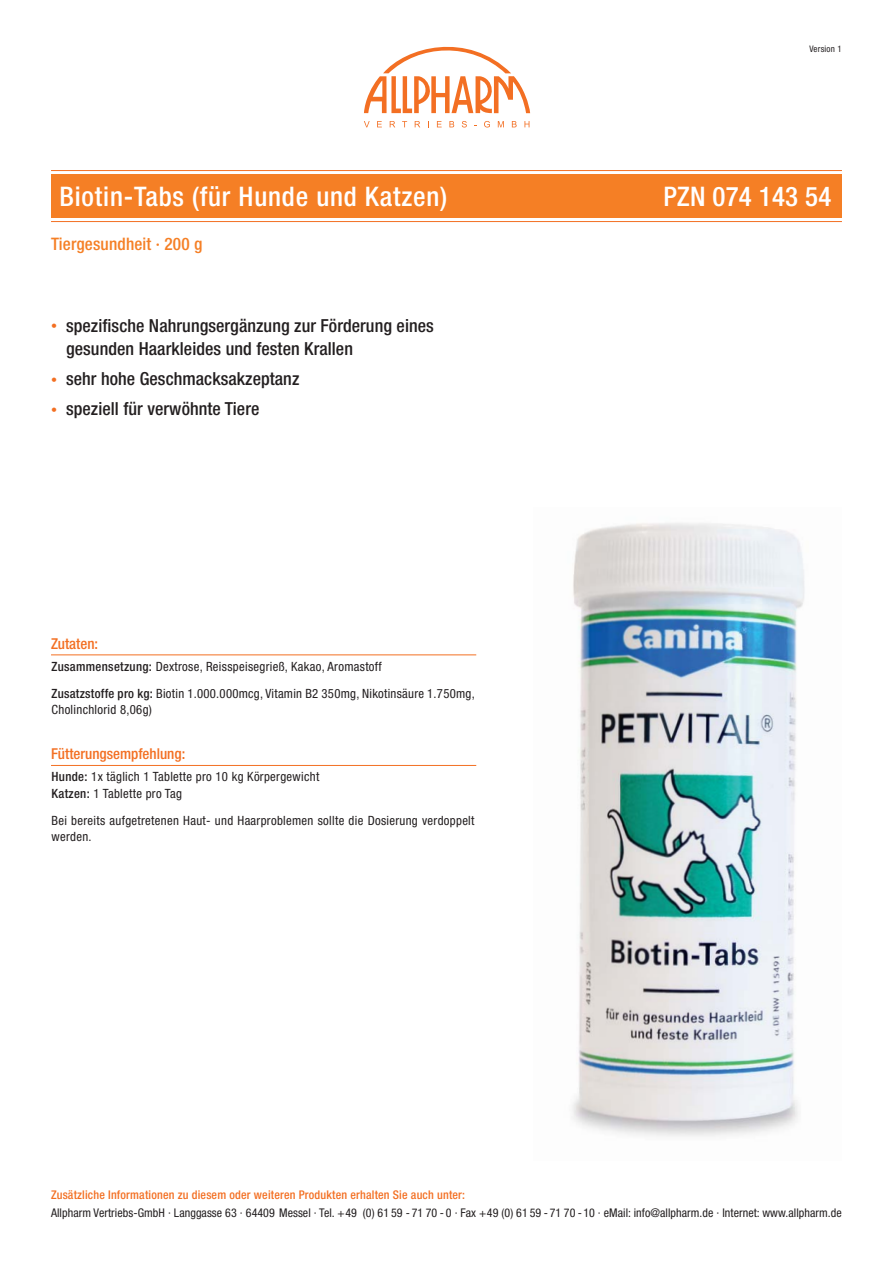
<style>
.page{position:relative;width:893px;height:1263px;background:#fff}
.page>*{position:absolute;margin:0;border:0;box-sizing:border-box;transform-origin:0 0}
.t1{font:500 condensed 27px "Helvetica Neue";letter-spacing:.03em;color:#fff}
.t2{font:500 condensed 27px "Helvetica Neue";letter-spacing:.01em;color:#fff}
.t3{font:500 condensed 18px/23.2px "Helvetica Neue";letter-spacing:.005em;color:#231f20}
.t4{font:500 condensed 17.25px "Helvetica Neue";letter-spacing:.01em;color:#f57f25}
.t5{font:500 condensed 15px "Helvetica Neue";color:#f36f22}
.t6{font:condensed 12.75px/16.5px "Helvetica Neue";letter-spacing:.025em;color:#231f20}
.t7{font:condensed 12px "Helvetica Neue";letter-spacing:.005em;color:#231f20}
.t8{font:500 condensed 12px "Helvetica Neue";letter-spacing:.015em;color:#f36f22}
.t9{font:condensed 9px "Helvetica Neue";letter-spacing:.025em;color:#231f20}
.s1{font-size:12px;color:#f36f22}
.s2{font-weight:500}
</style>
<div class="page">
<div style="left:51px;top:174px;width:791px;height:44px;background:#f57f25"></div>
<svg style="left:364px;top:47px;width:166px;height:66px"></svg>
<svg style="left:364px;top:121px;width:6px;height:6px"></svg>
<svg style="left:377px;top:121px;width:5px;height:6px"></svg>
<svg style="left:390px;top:121px;width:5px;height:6px"></svg>
<svg style="left:415px;top:121px;width:5px;height:6px"></svg>
<svg style="left:437px;top:121px;width:5px;height:6px"></svg>
<svg style="left:449px;top:121px;width:5px;height:6px"></svg>
<svg style="left:462px;top:121px;width:5px;height:6px"></svg>
<svg style="left:484px;top:121px;width:6px;height:6px"></svg>
<svg style="left:498px;top:121px;width:6px;height:6px"></svg>
<svg style="left:512px;top:121px;width:5px;height:6px"></svg>
<svg style="left:524px;top:121px;width:5px;height:6px"></svg>
<hr style="left:51px;top:170px;width:791px;height:1px;background:#f36f22">
<hr style="left:51px;top:221px;width:791px;height:1px;background:#f36f22">
<hr style="left:51px;top:654px;width:425px;height:1px;background:#f36f22">
<hr style="left:51px;top:765px;width:425px;height:1px;background:#f36f22">
<img style="left:572px;top:523px;width:233px;height:614px">
<p class="t9" style="left:809px;top:46px;width:34px">Version 1</p>
<h1 class="t1" style="left:60px;top:186px;width:389px">Biotin-Tabs (für Hunde und Katzen)</h1>
<h1 class="t2" style="left:663px;top:186px;width:169px">PZN 074 143 54</h1>
<h3 class="t4" style="left:51px;top:238px;width:153px">Tiergesundheit · 200 g</h3>
<h2 class="t3" style="left:66px;top:315px;width:369px;text-indent:-15px"><span class="s1">•</span> spezifische Nahrungsergänzung zur Förderung eines gesunden Haarkleides und festen Krallen</h2>
<h2 class="t3" style="left:51px;top:369px;width:250px"><span class="s1">•</span> sehr hohe Geschmacksakzeptanz</h2>
<h2 class="t3" style="left:51px;top:399px;width:210px"><span class="s1">•</span> speziell für verwöhnte Tiere</h2>
<p class="t5" style="left:51px;top:638px;width:49px">Zutaten:</p>
<p class="t6" style="left:52px;top:654px;width:425px;line-height:27px"><span class="s2">Zusammensetzung:</span> Dextrose, Reisspeisegrieß, Kakao, Aromastoff<br><span class="s2">Zusatzstoffe pro kg:</span> Biotin 1.000.000mcg, Vitamin B2 350mg, Nikotinsäure 1.750mg,</p>
<p class="t6" style="left:52px;top:703px;width:102px">Cholinchlorid 8,06g)</p>
<p class="t5" style="left:51px;top:748px;width:136px">Fütterungsempfehlung:</p>
<p class="t6" style="left:52px;top:770px;width:269px"><span class="s2">Hunde:</span> 1x täglich 1 Tablette pro 10 kg Körpergewicht<br><span class="s2">Katzen:</span> 1 Tablette pro Tag</p>
<p class="t6" style="left:52px;top:813px;width:424px">Bei bereits aufgetretenen Haut- und Haarproblemen sollte die Dosierung verdoppelt werden.</p>
<p class="t8" style="left:51px;top:1191px;width:416px">Zusätzliche Informationen zu diesem oder weiteren Produkten erhalten Sie auch unter:</p>
<p class="t7" style="left:51px;top:1208px;width:792px">Allpharm Vertriebs-GmbH · Langgasse 63 · 64409 Messel · Tel. +49 (0) 61 59 - 71 70 - 0 · Fax +49 (0) 61 59 - 71 70 -10 · eMail: info@allpharm.de · Internet: www.allpharm.de</p>
</div>
